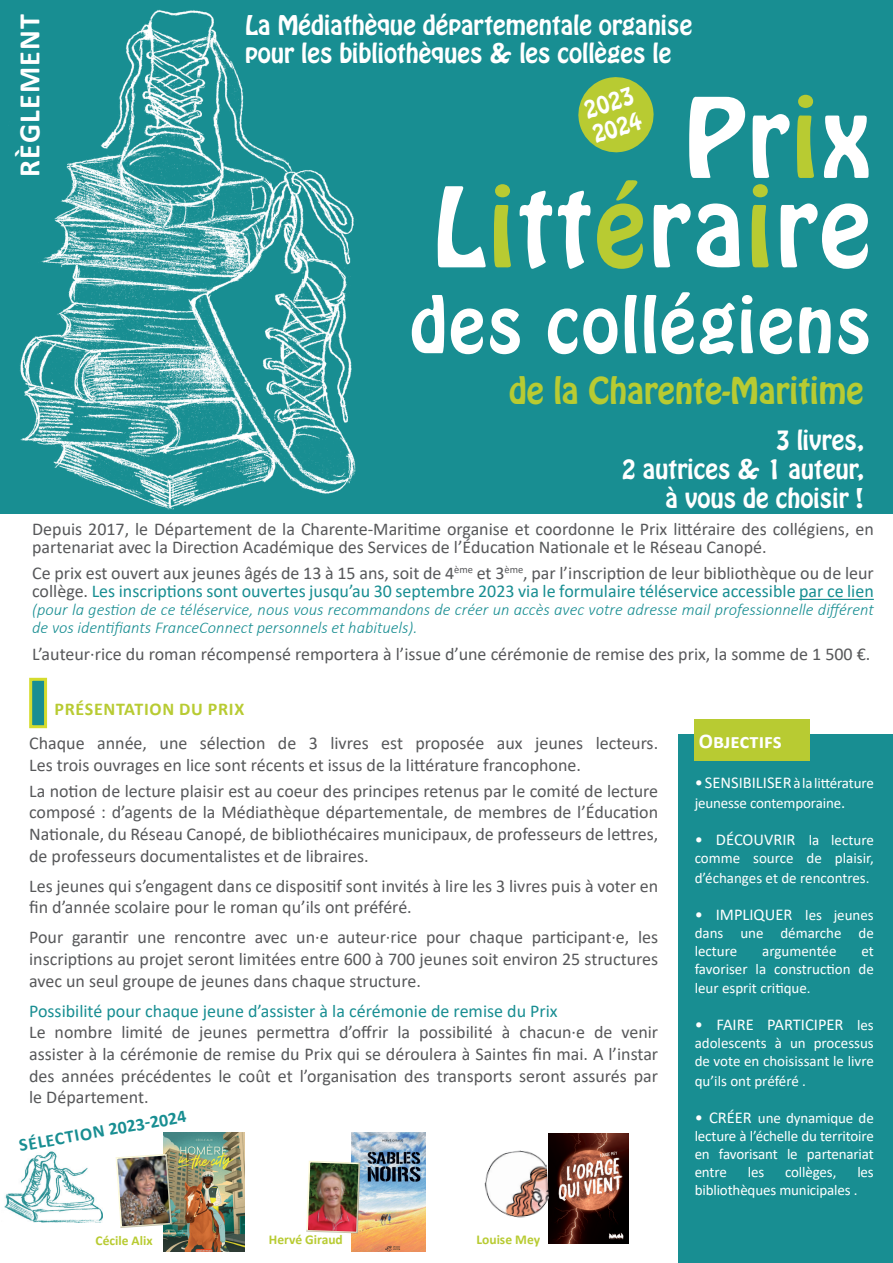
<style>
.page{position:relative;width:893px;height:1263px;background:#fff}
.page>*{position:absolute;margin:0;border:0;box-sizing:border-box;transform-origin:0 0}
.t1{font:97.5px/89.4px "Hobo Std";letter-spacing:.03em;color:#fff;text-align:right}
.t2{font:68.25px "Hobo Std";letter-spacing:.03em;color:#fff}
.t3{font:32.7px "Hobo Std";color:#b8cb32}
.t4{font:700 30px "Calibri";letter-spacing:.04em;color:#fff}
.t5{font:24px/28.8px "Hobo Std";color:#fff;text-align:right}
.t6{font:21.9px/26.2px "Hobo Std";color:#fff}
.t7{font:700 21px "Calibri";color:#fff}
.t8{font:18px/21.6px "Calibri";color:#57585a}
.t9{font:18px "Calibri";color:#188e92}
.t10{font:700 18px "Calibri";letter-spacing:.04em;color:#b8cb32}
.t11{font:700 18px "Calibri";color:#188e92}
.t12{font:italic 300 16.5px/18px "Calibri";color:#188e92}
.t13{font:16.5px "Calibri";color:#fff}
.t14{font:15px/18px "Calibri";letter-spacing:-.01em;color:#fff}
.t15{font:700 13.5px "Calibri";color:#b8cb32}
.s1{color:#b8cb32}
.s2{color:#188e92}
.s3{font-size:16.5px}
.s4{font-size:15px}
</style>
<div class="page">
<div style="left:0;top:0;width:893px;height:514px;background:#188e92"></div>
<img style="left:20px;top:9px;width:336px;height:501px">
<div style="left:29px;top:678px;width:18px;height:50px;background:#188e92;border:3px solid #d5dc2e"></div>
<hr style="left:799px;top:599px;width:75px;height:1px;background:#188e92">
<div style="left:679px;top:735px;width:214px;height:528px;background:#188e92"></div>
<img style="left:164px;top:1133px;width:81px;height:119px">
<img style="left:352px;top:1133px;width:74px;height:119px">
<img style="left:548px;top:1133px;width:81px;height:111px">
<img style="left:306px;top:1160px;width:55px;height:74px">
<img style="left:116px;top:1153px;width:57px;height:76px">
<svg style="left:484px;top:1141px;width:68px;height:82px"></svg>
<svg style="left:578px;top:77px;width:76px;height:76px"></svg>
<div style="left:695px;top:720px;width:115px;height:41px;background:#b8cb32"></div>
<img style="left:4px;top:1151px;width:99px;height:71px">
<h3 class="t4" style="left:8px;top:177px;width:164px;rotate:-90deg">RÈGLEMENT</h3>
<h3 class="t5" style="left:245px;top:11px;width:449px;text-align:left">La Médiathèque départementale organise pour les bibliothèques &amp; les collèges le</h3>
<p class="t6" style="left:581px;top:98px;width:52px;rotate:-18deg">2023<br>2024</p>
<h1 class="t1" style="left:433px;top:95px;width:440px">Pr<span class="s1">i</span>x<br>L<span class="s1">i</span>tt<span class="s1">é</span>ra<span class="s1">i</span>re</h1>
<h2 class="t2" style="left:410px;top:278px;width:462px">des collégiens</h2>
<h3 class="t3" style="left:509px;top:368px;width:356px">de la Charente-Maritime</h3>
<h3 class="t5" style="left:622px;top:426px;width:243px">3 livres,<br>2 autrices &amp; 1 auteur, à vous de choisir !</h3>
<p class="t8" style="left:32px;top:519px;width:843px;line-height:18px">Depuis 2017, le Département de la Charente-Maritime organise et coordonne le Prix littéraire des collégiens, en partenariat avec la Direction Académique des Services de l’Éducation Nationale et le Réseau Canopé.</p>
<p class="t8" style="left:32px;top:564px;width:843px;line-height:18px">Ce prix est ouvert aux jeunes âgés de 13 à 15 ans, soit de 4<sup>ème</sup> et 3<sup>ème</sup>, par l’inscription de leur bibliothèque ou de leur collège. <span class="s2">Les inscriptions sont ouvertes jusqu’au 30 septembre 2023 via le formulaire téléservice accessible par ce lien</span></p>
<p class="t12" style="left:32px;top:601px;width:843px">(pour la gestion de ce téléservice, nous vous recommandons de créer un accès avec votre adresse mail professionnelle différent de vos identifiants FranceConnect personnels et habituels).</p>
<p class="t8" style="left:32px;top:643px;width:840px">L’auteur·rice du roman récompensé remportera à l’issue d’une cérémonie de remise des prix, la somme de 1 500 €.</p>
<p class="t10" style="left:54px;top:696px;width:191px">PRÉSENTATION DU PRIX</p>
<p class="t8" style="left:29px;top:732px;width:630px">Chaque année, une sélection de 3 livres est proposée aux jeunes lecteurs.<br>Les trois ouvrages en lice sont récents et issus de la littérature francophone.</p>
<p class="t8" style="left:29px;top:779px;width:631px;text-align:justify">La notion de lecture plaisir est au coeur des principes retenus par le comité de lecture composé : d’agents de la Médiathèque départementale, de membres de l’Éducation Nationale, du Réseau Canopé, de bibliothécaires municipaux, de professeurs de lettres, de professeurs documentalistes et de libraires.</p>
<p class="t8" style="left:29px;top:874px;width:631px">Les jeunes qui s’engagent dans ce dispositif sont invités à lire les 3 livres puis à voter en fin d’année scolaire pour le roman qu’ils ont préféré.</p>
<p class="t8" style="left:29px;top:926px;width:631px;text-align:justify">Pour garantir une rencontre avec un·e auteur·rice pour chaque participant·e, les inscriptions au projet seront limitées entre 600 à 700 jeunes soit environ 25 structures avec un seul groupe de jeunes dans chaque structure.</p>
<p class="t9" style="left:29px;top:998px;width:530px">Possibilité pour chaque jeune d’assister à la cérémonie de remise du Prix</p>
<p class="t8" style="left:29px;top:1021px;width:631px;text-align:justify">Le nombre limité de jeunes permettra d’offrir la possibilité à chacun·e de venir assister à la cérémonie de remise du Prix qui se déroulera à Saintes fin mai. A l’instar des années précédentes le coût et l’organisation des transports seront assurés par le Département.</p>
<p class="t11" style="left:17px;top:1133px;width:171px;rotate:-10deg">SÉLECTION 2023-2024</p>
<p class="t15" style="left:96px;top:1230px;width:59px">Cécile Alix</p>
<p class="t15" style="left:269px;top:1229px;width:75px">Hervé Giraud</p>
<p class="t15" style="left:476px;top:1229px;width:65px">Louise Mey</p>
<p class="t7" style="left:699px;top:726px;width:84px">Objectifs</p>
<p class="t14" style="left:695px;top:773px;width:181px;line-height:19.8px"><span class="s3">• SENSIBILISER</span> à la littérature jeunesse contemporaine<span class="s3">.</span></p>
<p class="t13" style="left:695px;top:828px;width:181px">• DÉCOUVRIR <span class="s4">la lecture</span></p>
<p class="t14" style="left:695px;top:848px;width:181px;line-height:19.8px">comme source de plaisir, d’échanges et de rencontres.</p>
<p class="t13" style="left:695px;top:903px;width:181px">• IMPLIQUER <span class="s4">les jeunes</span></p>
<p class="t14" style="left:695px;top:923px;width:181px">dans une démarche de lecture</p>
<p class="t14" style="left:762px;top:941px;width:76px">argumentée</p>
<p class="t14" style="left:695px;top:941px;width:181px;text-align:right">et<br>favoriser la construction de</p>
<p class="t14" style="left:695px;top:979px;width:118px">leur esprit critique.</p>
<p class="t13" style="left:695px;top:1013px;width:181px">• FAIRE PARTICIPER <span class="s4">les</span></p>
<p class="t14" style="left:695px;top:1034px;width:181px">adolescents à un processus de vote en choisissant le livre</p>
<p class="t14" style="left:695px;top:1071px;width:113px">qu’ils ont préféré .</p>
<p class="t14" style="left:695px;top:1108px;width:181px;text-align:justify"><span class="s3">• CRÉER</span> une dynamique de lecture à l’échelle du territoire en favorisant le partenariat entre</p>
<p class="t14" style="left:748px;top:1162px;width:18px">les</p>
<p class="t14" style="left:785px;top:1162px;width:53px">collèges,</p>
<p class="t14" style="left:695px;top:1162px;width:181px;text-indent:163px">les bibliothèques municipales .</p>
</div>
